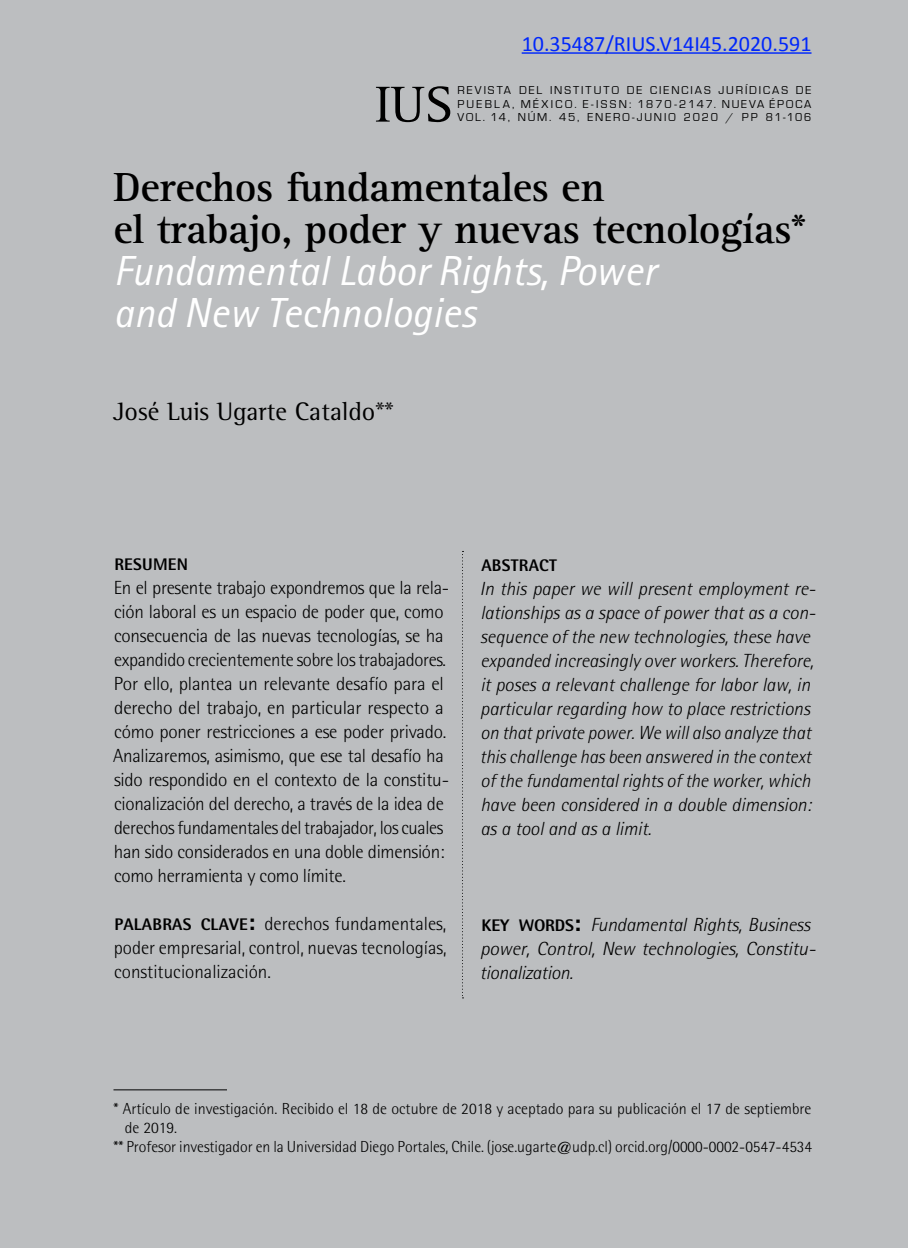
<style>
.page{position:relative;width:908px;height:1248px;background:#fff}
.page>*{position:absolute;margin:0;border:0;box-sizing:border-box;transform-origin:0 0}
.t1{font:700 42px/42px "Rotis Serif";letter-spacing:-.01em;color:#000}
.t2{font:italic 42px/42px "Rotis Sans Serif";color:#fff}
.t3{font:26px "Rotis Semi Serif";color:#000}
.t4{font:22px "Calibri";color:#0027fb}
.t5{font:300 19px/24px "Rotis Semi Sans";letter-spacing:-.015em;color:#000}
.t6{font:italic 300 19px/24px "Rotis Semi Sans";color:#000}
.t7{font:800 16.8px "Rotis Semi Sans";letter-spacing:.015em;color:#000}
.t8{font:300 16px "Rotis Semi Sans";color:#000}
.t9{font:11.8px/13.6px "Eurostile";letter-spacing:.165em;color:#000}
.t10{font:11.8px "Eurostile";letter-spacing:.145em;color:#000}
.s1{font-weight:400}
.s2{font-weight:800;font-size:16.8px}
.s3{font-weight:800;font-size:24px}
.s4{font-weight:800;font-style:normal;font-size:16.8px}
.s5{font-weight:800;font-style:normal;font-size:24px}
</style>
<div class="page">
<div style="left:0;top:0;width:907px;height:1247px;background:#bcbec0"></div>
<hr style="left:113px;top:1089px;width:114px;height:1px;background:#000">
<svg style="left:462px;top:551px;width:1px;height:447px"></svg>
<svg style="left:376px;top:86px;width:74px;height:36px"></svg>
<hr style="left:521px;top:52px;width:290px;height:2px;background:#0027fb">
<p class="t4" style="left:521px;top:29px;width:291px">10.35487/RIUS.V14I45.2020.591</p>
<p class="t9" style="left:457px;top:84px;width:355px">REVISTA DEL INSTITUTO DE CIENCIAS JURÍDICAS DE<br>PUEBLA, MÉXICO. E-ISSN</p>
<p class="t9" style="left:628px;top:97px;width:184px">: 1870-2147. NUEVA ÉPOCA</p>
<p class="t10" style="left:457px;top:111px;width:139px">VOL. 14, NÚM . 45, ENE</p>
<p class="t9" style="left:612px;top:111px;width:40px">RO-JUNIO</p>
<p class="t9" style="left:683px;top:111px;width:67px">2020 / PP</p>
<p class="t9" style="left:765px;top:111px;width:47px">81-106</p>
<h1 class="t1" style="left:113px;top:167px;width:693px">Derechos fundamentales en<br>el trabajo, poder y nuevas tecnologías<span class="s1">*</span></h1>
<h1 class="t2" style="left:113px;top:250px;width:543px">Fundamental Labor Rights, Power and New Technologies</h1>
<h2 class="t3" style="left:113px;top:396px;width:281px">José Luis Ugarte Cataldo**</h2>
<p class="t7" style="left:114px;top:553px;width:75px">RESUMEN</p>
<p class="t5" style="left:113px;top:575px;width:337px">En el presente trabajo expondremos que la rela&shy;ción laboral es un espacio de poder que, como consecuencia de las nuevas tecnologías, se ha expandido crecientemente sobre los trabajadores.<br>Por ello, plantea un relevante desafío para el derecho del trabajo, en particular respecto a cómo poner restricciones a ese poder privado.<br>Analizaremos, asimismo, que ese tal desafío ha sido respondido en el contexto de la constitu&shy;cionalización del derecho, a través de la idea de derechos fundamentales del trabajador, los cuales han sido considerados en una doble dimensión: como herramienta y como límite.</p>
<p class="t5" style="left:114px;top:911px;width:334px;text-align:justify"><span class="s2">PALABRAS CLAVE</span><span class="s3">:</span> derechos fundamentales, poder empresarial, control, nuevas tecnologías, constitucionalización.</p>
<p class="t7" style="left:481px;top:554px;width:77px">ABSTRACT</p>
<p class="t6" style="left:479px;top:576px;width:337px">In this paper we will present employment re&shy;lationships as a space of power that as a con&shy;sequence of the new technologies, these have expanded increasingly over workers. Therefore, it poses a relevant challenge for labor law, in particular regarding how to place restrictions on that private power. We will also analyze that this challenge has been answered in the context of the fundamental rights of the worker, which have been considered in a double dimension: as a tool and as a limit.</p>
<p class="t6" style="left:479px;top:912px;width:337px"><span class="s4">KEY WORDS</span><span class="s5">:</span> Fundamental Rights, Business power, Control, New technologies, Constitu&shy;tionalization.</p>
<p class="t8" style="left:113px;top:1099px;width:699px">* Artículo de investigación. Recibido el 18 de octubre de 2018 y aceptado para su publicación el 17 de septiembre</p>
<p class="t8" style="left:125px;top:1118px;width:54px">de 2019.</p>
<p class="t8" style="left:113px;top:1136px;width:699px">** Profesor investigador en la Universidad Diego Portales, Chile. (jose.ugarte@udp.cl) orcid.org/0000-0002-0547-4534</p>
</div>
